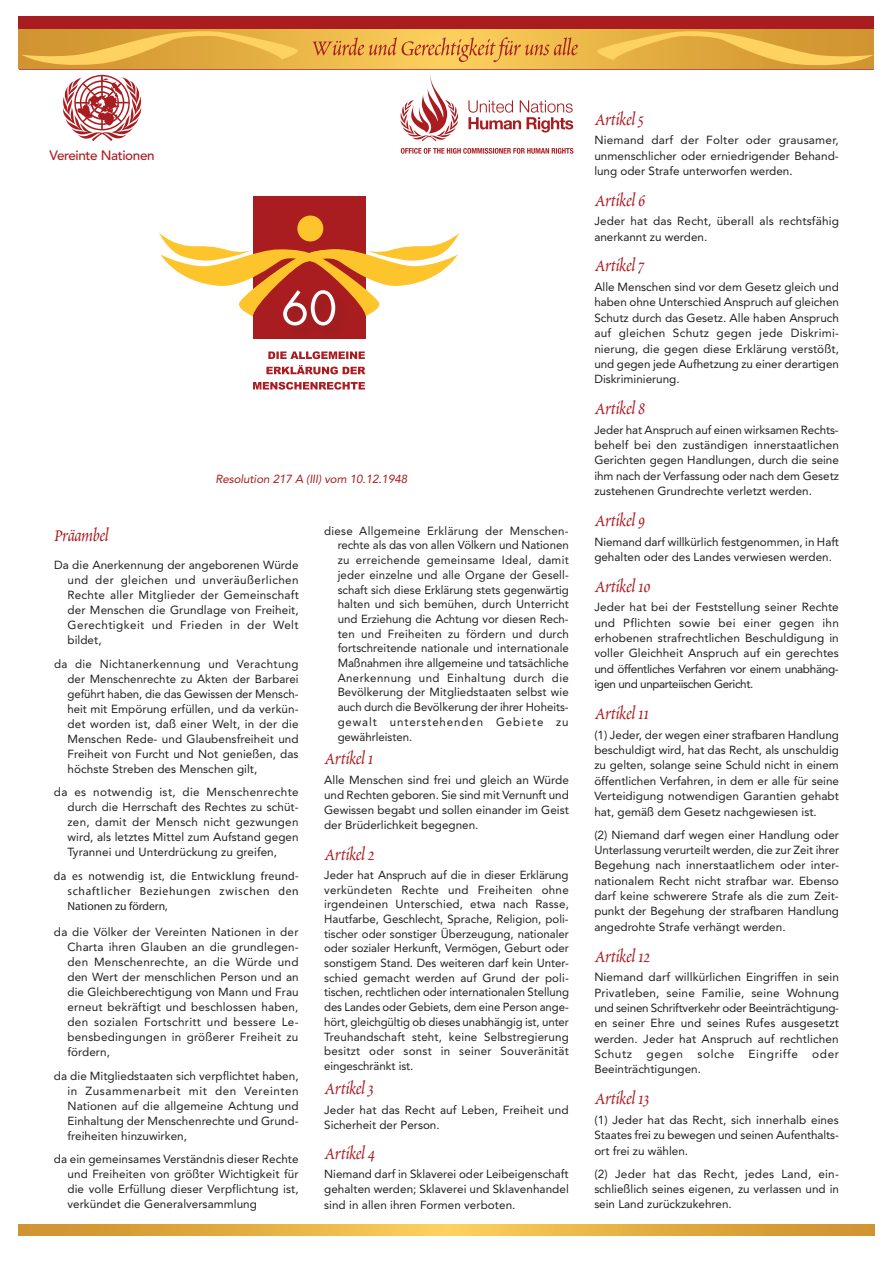
<style>
.page{position:relative;width:893px;height:1263px;background:#fff}
.page>*{position:absolute;margin:0;border:0;box-sizing:border-box;transform-origin:0 0}
.t1{font:21px "Poetica Chancery I";letter-spacing:-.01em;color:#a91d21}
.t2{font:500 13.5px "Avenir LT Std";letter-spacing:-.03em;color:#a91d21}
.t3{font:11.7px/15px "Avenir LT Std";color:#231f20;text-align:justify}
.t4{font:11.7px/15px "Myriad Pro";letter-spacing:.055em;color:#231f20;text-align:justify}
.t5{font:italic 11.7px "Avenir LT Std";letter-spacing:-.01em;color:#a91d21}
</style>
<div class="page">
<hr style="left:19px;top:68px;width:855px;height:2px;background:#a91d21">
<div style="left:253px;top:196px;width:112px;height:143px;background:#a91d21"></div>
<div style="left:297px;top:215px;width:26px;height:26px;background:#fec42c;border-radius:50%"></div>
<div style="left:282px;top:289px;width:73px;height:56px;background:#231f20;opacity:.15"></div>
<svg style="left:159px;top:233px;width:300px;height:92px"></svg>
<svg style="left:63px;top:75px;width:79px;height:66px"></svg>
<svg style="left:19px;top:1225px;width:855px;height:10px;background:#e3ae42"></svg>
<svg style="left:401px;top:75px;width:57px;height:66px"></svg>
<svg style="left:468px;top:100px;width:105px;height:33px"></svg>
<svg style="left:401px;top:148px;width:172px;height:6px"></svg>
<div style="left:19px;top:16px;width:855px;height:14px;background:#a91d21"></div>
<svg style="left:19px;top:30px;width:855px;height:38px;background:#efbe4e"></svg>
<svg style="left:596px;top:31px;width:278px;height:38px;background:#e3ad42"></svg>
<svg style="left:20px;top:31px;width:280px;height:38px;background:#e3ad42"></svg>
<svg style="left:312px;top:37px;width:266px;height:25px;background:#e8aa4c"></svg>
<svg style="left:253px;top:382px;width:112px;height:8px"></svg>
<svg style="left:266px;top:365px;width:99px;height:9px"></svg>
<svg style="left:268px;top:351px;width:97px;height:8px"></svg>
<p class="t2" style="left:50px;top:148px;width:106px">Vereinte Nationen</p>
<p class="t5" style="left:215px;top:472px;width:193px">Resolution 217 A (III) vom 10.12.1948</p>
<h1 class="t1" style="left:54px;top:526px;width:56px">Präambel</h1>
<p class="t3" style="left:68px;top:558px;width:233px;text-indent:-14px">Da die Anerkennung der angeborenen Würde und der gleichen und unveräußerlichen Rechte aller Mitglieder der Gemeinschaft der Menschen die Grundlage von Freiheit, Gerechtigkeit und Frieden in der Welt bildet,</p>
<p class="t3" style="left:67px;top:656px;width:233px;text-indent:-13px">da die Nichtanerkennung und Verachtung der Menschenrechte zu Akten der Barbarei geführt haben, die das Gewissen der Mensch&shy;heit mit Empörung erfüllen, und da verkün&shy;det worden ist, daß einer Welt, in der die Menschen Rede- und Glaubensfreiheit und Freiheit von Furcht und Not genießen, das höchste Streben des Menschen gilt,</p>
<p class="t3" style="left:67px;top:785px;width:233px;text-indent:-14px">da es notwendig ist, die Menschenrechte durch die Herrschaft des Rechtes zu schüt&shy;zen, damit der Mensch nicht gezwungen wird, als letztes Mittel zum Aufstand gegen Tyrannei und Unterdrückung zu greifen,</p>
<p class="t4" style="left:67px;top:868px;width:233px;text-indent:-14px">da es notwendig ist, die Entwicklung freund&shy;schaftlicher Beziehungen zwischen den Nationen zu fördern,</p>
<p class="t3" style="left:67px;top:925px;width:233px;text-indent:-14px">da die Völker der Vereinten Nationen in der Charta ihren Glauben an die grundlegen&shy;den Menschenrechte, an die Würde und den Wert der menschlichen Person und an die Gleichberechtigung von Mann und Frau erneut bekräftigt und beschlossen haben, den sozialen Fortschritt und bessere Le&shy;bensbedingungen in größerer Freiheit zu fördern,</p>
<p class="t3" style="left:67px;top:1068px;width:233px;text-indent:-14px">da die Mitgliedstaaten sich verpflichtet haben, in Zusammenarbeit mit den Vereinten Nationen auf die allgemeine Achtung und Einhaltung der Menschenrechte und Grund&shy;freiheiten hinzuwirken,</p>
<p class="t3" style="left:67px;top:1152px;width:233px;text-indent:-14px">da ein gemeinsames Verständnis dieser Rechte und Freiheiten von größter Wichtigkeit für die volle Erfüllung dieser Verpflichtung ist, verkündet die Generalversammlung</p>
<p class="t3" style="left:338px;top:523px;width:233px;text-indent:-13px">diese Allgemeine Erklärung der Menschen&shy;rechte als das von allen Völkern und Nationen zu erreichende gemeinsame Ideal, damit jeder einzelne und alle Organe der Gesell&shy;schaft sich diese Erklärung stets gegenwärtig halten und sich bemühen, durch Unterricht und Erziehung die Achtung vor diesen Rech&shy;ten und Freiheiten zu fördern und durch fortschreitende nationale und internationale Maßnahmen ihre allgemeine und tatsächliche Anerkennung und Einhaltung durch die Bevölkerung der Mitgliedstaaten selbst wie auch durch die Bevölkerung der ihrer Hoheits&shy;gewalt unterstehenden Gebiete zu gewährleisten.</p>
<h1 class="t1" style="left:324px;top:749px;width:51px">Artikel 1</h1>
<p class="t3" style="left:324px;top:772px;width:246px">Alle Menschen sind frei und gleich an Würde und Rechten geboren. Sie sind mit Vernunft und Gewissen begabt und sollen einander im Geist der Brüderlichkeit begegnen.</p>
<h1 class="t1" style="left:324px;top:844px;width:52px">Artikel 2</h1>
<p class="t3" style="left:324px;top:867px;width:246px">Jeder hat Anspruch auf die in dieser Erklärung verkündeten Rechte und Freiheiten ohne irgendeinen Unterschied, etwa nach Rasse, Hautfarbe, Geschlecht, Sprache, Religion, poli&shy;tischer oder sonstiger Überzeugung, nationaler oder sozialer Herkunft, Vermögen, Geburt oder sonstigem Stand. Des weiteren darf kein Unter&shy;schied gemacht werden auf Grund der poli&shy;tischen, rechtlichen oder internationalen Stellung des Landes oder Gebiets, dem eine Person ange&shy;hört, gleichgültig ob dieses unabhängig ist, unter Treuhandschaft steht, keine Selbstregierung besitzt oder sonst in seiner Souveränität eingeschränkt ist.</p>
<h1 class="t1" style="left:324px;top:1078px;width:51px">Artikel 3</h1>
<p class="t3" style="left:324px;top:1102px;width:246px">Jeder hat das Recht auf Leben, Freiheit und<br>Sicherheit der Person.</p>
<h1 class="t1" style="left:324px;top:1143px;width:53px">Artikel 4</h1>
<p class="t3" style="left:324px;top:1166px;width:246px">Niemand darf in Sklaverei oder Leibeigenschaft gehalten werden; Sklaverei und Sklavenhandel sind in allen ihren Formen verboten.</p>
<h1 class="t1" style="left:594px;top:109px;width:51px">Artikel 5</h1>
<p class="t3" style="left:594px;top:133px;width:246px">Niemand darf der Folter oder grausamer, unmenschlicher oder erniedrigender Behand&shy;lung oder Strafe unterworfen werden.</p>
<h1 class="t1" style="left:594px;top:190px;width:52px">Artikel 6</h1>
<p class="t3" style="left:594px;top:214px;width:246px">Jeder hat das Recht, überall als rechtsfähig anerkannt zu werden.</p>
<h1 class="t1" style="left:594px;top:256px;width:51px">Artikel 7</h1>
<p class="t3" style="left:594px;top:279px;width:246px;text-align:left">Alle Menschen sind vor dem Gesetz gleich und haben ohne Unterschied Anspruch auf gleichen Schutz durch das Gesetz. Alle haben Anspruch auf gleichen Schutz gegen jede Diskrimi-- nierung, die gegen diese Erklärung verstößt, und gegen jede Aufhetzung zu einer derartigen Diskriminierung.</p>
<h1 class="t1" style="left:594px;top:398px;width:52px">Artikel 8</h1>
<p class="t3" style="left:594px;top:422px;width:246px">Jeder hat Anspruch auf einen wirksamen Rechts&shy;behelf bei den zuständigen innerstaatlichen Gerichten gegen Handlungen, durch die seine ihm nach der Verfassung oder nach dem Gesetz zustehenen Grundrechte verletzt werden.</p>
<h1 class="t1" style="left:594px;top:510px;width:52px">Artikel 9</h1>
<p class="t3" style="left:594px;top:534px;width:246px">Niemand darf willkürlich festgenommen, in Haft gehalten oder des Landes verwiesen werden.</p>
<h1 class="t1" style="left:594px;top:576px;width:58px">Artikel 10</h1>
<p class="t3" style="left:594px;top:600px;width:246px">Jeder hat bei der Feststellung seiner Rechte und Pflichten sowie bei einer gegen ihn erhobenen strafrechtlichen Beschuldigung in voller Gleichheit Anspruch auf ein gerechtes und öffentliches Verfahren vor einem unabhäng‑ igen und unparteiischen Gericht.</p>
<h1 class="t1" style="left:594px;top:703px;width:56px">Artikel 11</h1>
<p class="t3" style="left:594px;top:727px;width:246px">(1) Jeder, der wegen einer strafbaren Handlung beschuldigt wird, hat das Recht, als unschuldig zu gelten, solange seine Schuld nicht in einem öffentlichen Verfahren, in dem er alle für seine Verteidigung notwendigen Garantien gehabt hat, gemäß dem Gesetz nachgewiesen ist.</p>
<p class="t3" style="left:594px;top:827px;width:246px;line-height:15.5px;text-align:left">(2) Niemand darf wegen einer Handlung oder Unterlassung verurteilt werden, die zur Zeit ihrer Begehung nach innerstaatlichem oder inter&shy;nationalem Recht nicht strafbar war. Ebenso darf keine schwerere Strafe als die zum Zeit-- punkt der Begehung der strafbaren Handlung angedrohte Strafe verhängt werden.</p>
<h1 class="t1" style="left:594px;top:946px;width:57px">Artikel 12</h1>
<p class="t3" style="left:594px;top:969px;width:246px;line-height:15.5px">Niemand darf willkürlichen Eingriffen in sein Privatleben, seine Familie, seine Wohnung und seinen Schriftverkehr oder Beeinträchtigung‑ en seiner Ehre und seines Rufes ausgesetzt werden. Jeder hat Anspruch auf rechtlichen Schutz gegen solche Eingriffe oder Beeinträchtigungen.</p>
<h1 class="t1" style="left:594px;top:1088px;width:57px">Artikel 13</h1>
<p class="t3" style="left:594px;top:1112px;width:246px">(1) Jeder hat das Recht, sich innerhalb eines Staates frei zu bewegen und seinen Aufenthalts&shy;ort frei zu wählen.</p>
<p class="t3" style="left:594px;top:1166px;width:246px">(2) Jeder hat das Recht, jedes Land, ein&shy;schließlich seines eigenen, zu verlassen und in sein Land zurückzukehren.</p>
</div>
